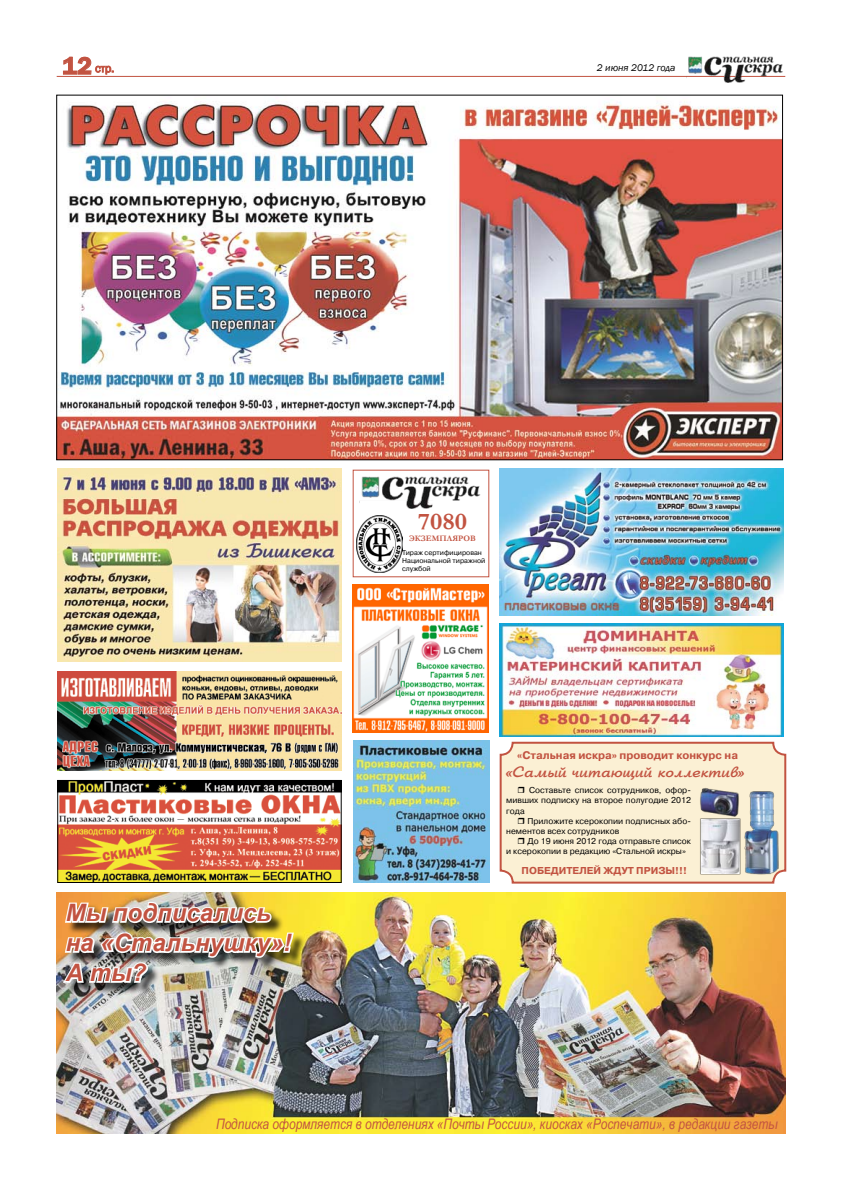
<style>
.page{position:relative;width:842px;height:1191px;background:#fff}
.page>*{position:absolute;margin:0;border:0;box-sizing:border-box;transform-origin:0 0}
.t1{font:italic 700 24px/30px "Arial";color:#c25341}
.t2{font:700 24px "Garamond";color:#c25341;scale:1.1 1}
.t3{font:700 15px "Arbat Di";color:#c25341}
.t4{font:italic 14.5px "Arial Narrow";color:#c25341}
.t5{font:12px "Franklin Gothic";color:#c25341}
.t6{font:700 11px "Pragmatica C";color:#c25341}
.t7{font:700 10px "Pragmatica C";color:#c25341}
.t8{font:italic 10px "Franklin Gothic";color:#000}
.t9{font:8.5px/10.2px "Pragmatica C";color:#000}
.t10{font:700 8.4px "Garamond";color:#c25341}
.t11{font:7px/8px "Pragmatica C";color:#000}
.s1{font-weight:600;font-size:25px}
</style>
<div class="page">
<svg style="left:63px;top:57px;width:50px;height:18px"></svg>
<hr style="left:57px;top:76px;width:728px;height:1px;background:#c25341">
<img style="left:687px;top:57px;width:98px;height:25px">
<img style="left:58px;top:101px;width:723px;height:357px">
<img style="left:60px;top:782px;width:279px;height:98px">
<div style="left:58px;top:780px;width:283px;height:102px;border:1px solid #000"></div>
<img style="left:57px;top:892px;width:728px;height:242px">
<div style="left:64px;top:903px;width:241px;height:91px;background:#000;opacity:.75"></div>
<img style="left:60px;top:881px;width:236px;height:103px">
<img style="left:353px;top:740px;width:136px;height:142px">
<img style="left:500px;top:468px;width:283px;height:148px">
<img style="left:58px;top:671px;width:283px;height:99px">
<img style="left:353px;top:585px;width:136px;height:147px">
<img style="left:58px;top:468px;width:283px;height:193px">
<img style="left:361px;top:476px;width:120px;height:32px">
<img style="left:357px;top:515px;width:45px;height:58px">
<img style="left:500px;top:623px;width:283px;height:113px">
<div style="left:501px;top:742px;width:284px;height:140px;background:#fbf0d4;border-radius:12px"></div>
<div style="left:500px;top:741px;width:286px;height:142px;border:2px solid #c25341;border-radius:12px"></div>
<img style="left:700px;top:788px;width:79px;height:88px">
<h3 class="t5" style="left:62px;top:61px;width:53px"><span class="s1">12</span> стр.</h3>
<p class="t8" style="left:597px;top:62px;width:80px">2 июня 2012 года</p>
<h1 class="t1" style="left:66px;top:898px;width:227px">Мы подписались на «Стальнушку»!<br>А ты?</h1>
<h1 class="t2" style="left:418px;top:505px;width:47px">7080</h1>
<p class="t10" style="left:409px;top:532px;width:68px">экземпляров</p>
<p class="t11" style="left:402px;top:548px;width:85px">Тираж сертифицирован<br>Национальной тиражной службой</p>
<p class="t6" style="left:517px;top:749px;width:222px">«Стальная искра» проводит конкурс на</p>
<h2 class="t3" style="left:506px;top:763px;width:240px">«Самый читающий коллектив»</h2>
<p class="t9" style="left:506px;top:785px;width:186px;text-align:justify;text-indent:23px">Составьте список сотрудников, офор&shy;мивших подписку на второе полугодие 2012 года</p>
<p class="t9" style="left:506px;top:816px;width:186px;text-indent:21px">Приложите ксерокопии подписных або&shy;нементов всех сотрудников</p>
<p class="t9" style="left:506px;top:836px;width:186px;text-indent:21px">До 19 июня 2012 года отправьте список и ксерокопии в редакцию «Стальной искры»</p>
<p class="t7" style="left:522px;top:865px;width:92px">Победителей жду</p>
<p class="t7" style="left:628px;top:865px;width:61px">т призы!!!</p>
<h3 class="t4" style="left:216px;top:1114px;width:563px">Подписка оформляется в отделениях «Почты России», киосках «Роспечати», в редакции газеты</h3>
</div>
